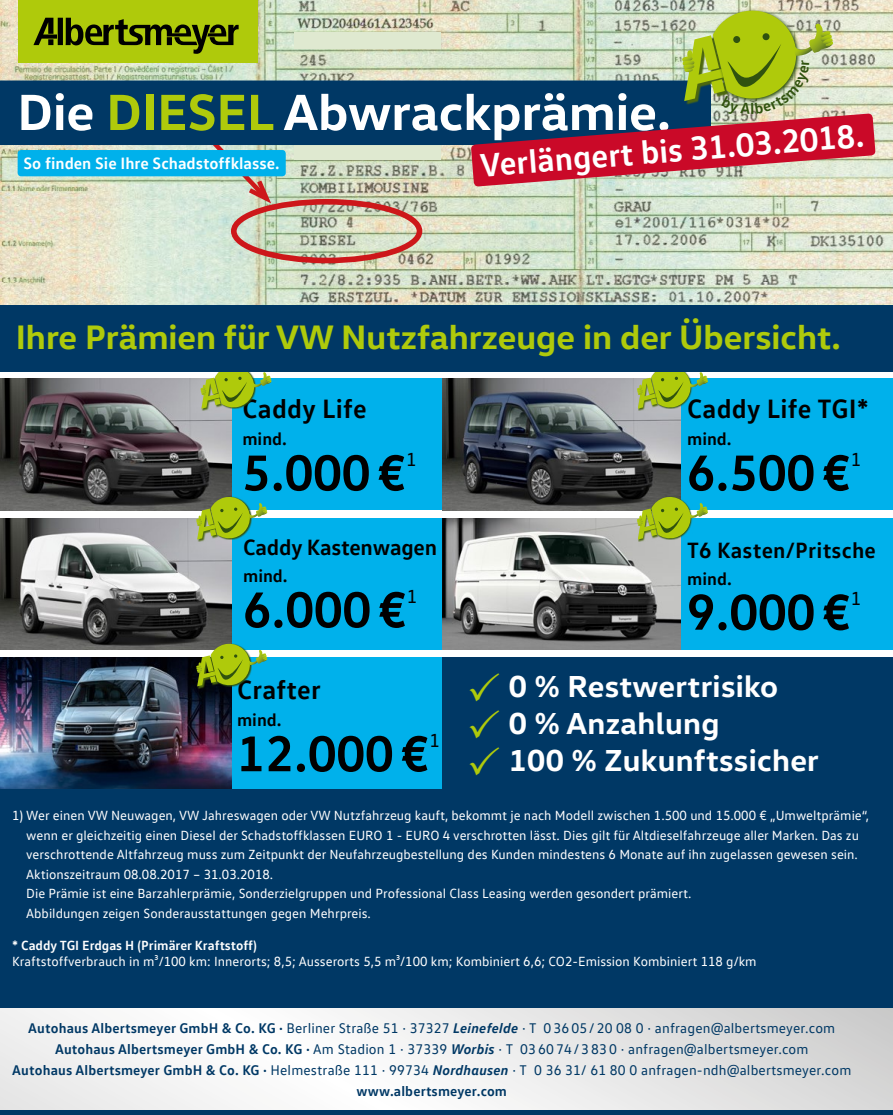
<style>
.page{position:relative;width:893px;height:1115px;background:#fff}
.page>*{position:absolute;margin:0;border:0;box-sizing:border-box;transform-origin:0 0}
.t1{font:700 51.6px "VW Head";color:#fff}
.t2{font:700 51px "VW Text";letter-spacing:.01em;color:#000}
.t3{font:700 34.5px "VW Head";color:#afca0b}
.t4{font:700 33.6px "VW Text";color:#fff}
.t5{font:700 30.9px/36.9px "VW Head";letter-spacing:.01em;color:#fff}
.t6{font:700 27px "VW Text";letter-spacing:.01em;color:#000}
.t7{font:700 22.5px "VW Text";letter-spacing:.01em;color:#000}
.t8{font:700 22.5px "VW Text";letter-spacing:-.01em;color:#000}
.t9{font:19.2px "VW Text";color:#000}
.t10{font:700 18px "VW Text";color:#000}
.t11{font:700 16.65px "VW Text";color:#fff}
.t12{font:14.25px/21px "VW Text";letter-spacing:.01em;color:#003865;text-align:center}
.t13{font:13.5px/19.5px "VW Text";color:#fff}
.t14{font:700 13.5px "VW Text";color:#fff}
.s1{color:#afca0b}
.s2{font-weight:700}
.s3{font-weight:700;font-style:italic}
</style>
<div class="page">
<div style="left:0;top:657px;width:893px;height:457px;background:#003865"></div>
<div style="left:0;top:657px;width:442px;height:131px;background:#00b1eb"></div>
<div style="left:0;top:379px;width:893px;height:131px;background:#00b1eb"></div>
<div style="left:0;top:518px;width:893px;height:131px;background:#00b1eb"></div>
<img style="left:0;top:379px;width:232px;height:131px">
<img style="left:442px;top:379px;width:238px;height:131px">
<img style="left:0;top:518px;width:232px;height:131px">
<img style="left:442px;top:518px;width:238px;height:131px">
<svg style="left:197px;top:539px;width:24px;height:2px"></svg>
<svg style="left:196px;top:494px;width:71px;height:45px"></svg>
<svg style="left:638px;top:539px;width:23px;height:2px"></svg>
<svg style="left:637px;top:494px;width:71px;height:45px"></svg>
<svg style="left:638px;top:408px;width:23px;height:2px"></svg>
<svg style="left:637px;top:371px;width:71px;height:37px"></svg>
<img style="left:0;top:657px;width:232px;height:131px">
<svg style="left:197px;top:686px;width:24px;height:2px"></svg>
<svg style="left:196px;top:641px;width:71px;height:45px"></svg>
<svg style="left:202px;top:408px;width:23px;height:2px"></svg>
<svg style="left:200px;top:371px;width:72px;height:37px"></svg>
<div style="left:0;top:304px;width:893px;height:67px;background:#003865"></div>
<img style="left:0;top:0;width:893px;height:304px">
<div style="left:231px;top:199px;width:191px;height:64px;border:6px solid #cd171a;border-radius:50%"></div>
<svg style="left:206px;top:145px;width:70px;height:63px;background:#ccc6b5"></svg>
<div style="left:294px;top:32px;width:147px;height:17px;background:#dfe9d0"></div>
<div style="left:294px;top:143px;width:147px;height:16px;background:#dfe9d0"></div>
<div style="left:0;top:80px;width:471px;height:65px;background:#003865"></div>
<div style="left:19px;top:0;width:239px;height:62px;background:#afca0b"></div>
<svg style="left:33px;top:18px;width:206px;height:36px"></svg>
<div style="left:18px;top:150px;width:268px;height:26px;background:#00b1eb;border-radius:3px"></div>
<svg style="left:0;top:1008px;width:893px;height:101px;background:#ebebeb"></svg>
<svg style="left:471px;top:6px;width:405px;height:181px;background:#a58b7b"></svg>
<h1 class="t1" style="left:17px;top:78px;width:655px">Die <span class="s1">DIESEL</span> Abwrackprämie.</h1>
<p class="t11" style="left:24px;top:152px;width:258px">So finden Sie Ihre Schadstoffklasse.</p>
<h3 class="t4" style="left:478px;top:145px;width:387px;rotate:-5deg">Verlängert bis 31.03.2018.</h3>
<h3 class="t3" style="left:16px;top:314px;width:827px">Ihre Prämien für VW Nutzfahrzeuge in der Übersicht.</h3>
<h3 class="t6" style="left:242px;top:391px;width:126px">Caddy Life</h3>
<h3 class="t10" style="left:242px;top:427px;width:46px">mind.</h3>
<h2 class="t2" style="left:242px;top:439px;width:165px">5.000 €</h2>
<h3 class="t9" style="left:406px;top:447px;width:12px">1</h3>
<h3 class="t8" style="left:243px;top:532px;width:195px">Caddy Kastenwagen</h3>
<h3 class="t10" style="left:243px;top:564px;width:46px">mind.</h3>
<h2 class="t2" style="left:243px;top:576px;width:165px">6.000 €</h2>
<h3 class="t9" style="left:407px;top:584px;width:12px">1</h3>
<h3 class="t6" style="left:237px;top:672px;width:85px">Crafter</h3>
<h3 class="t10" style="left:237px;top:708px;width:46px">mind.</h3>
<h2 class="t2" style="left:237px;top:720px;width:193px">12.000 €</h2>
<h3 class="t9" style="left:429px;top:728px;width:12px">1</h3>
<h3 class="t6" style="left:687px;top:391px;width:183px">Caddy Life TGI*</h3>
<h3 class="t10" style="left:687px;top:427px;width:46px">mind.</h3>
<h2 class="t2" style="left:687px;top:439px;width:165px">6.500 €</h2>
<h3 class="t9" style="left:851px;top:447px;width:12px">1</h3>
<h3 class="t7" style="left:687px;top:535px;width:190px">T6 Kasten/Pritsche</h3>
<h3 class="t10" style="left:687px;top:566px;width:46px">mind.</h3>
<h2 class="t2" style="left:687px;top:578px;width:165px">9.000 €</h2>
<h3 class="t9" style="left:851px;top:586px;width:12px">1</h3>
<h3 class="t5" style="left:509px;top:666px;width:312px">0 % Restwertrisiko<br>0 % Anzahlung<br>100 % Zukunftssicher</h3>
<p class="t13" style="left:26px;top:805px;width:844px;text-indent:-14px">1) Wer einen VW Neuwagen, VW Jahreswagen oder VW Nutzfahrzeug kauft, bekommt je nach Modell zwischen 1.500 und 15.000 € „Umweltprämie“, wenn er gleichzeitig einen Diesel der Schadstoffklassen EURO 1 - EURO 4 verschrotten lässt. Dies gilt für Altdieselfahrzeuge aller Marken. Das zu verschrottende Altfahrzeug muss zum Zeitpunkt der Neufahrzeugbestellung des Kunden mindestens 6 Monate auf ihn zugelassen gewesen sein.<br>Aktionszeitraum 08.08.2017 – 31.03.2018.<br>Die Prämie ist eine Barzahlerprämie, Sonderzielgruppen und Professional Class Leasing werden gesondert prämiert.<br>Abbildungen zeigen Sonderausstattungen gegen Mehrpreis.</p>
<p class="t14" style="left:12px;top:936px;width:246px">* Caddy TGI Erdgas H (Primärer Kraftstoff)</p>
<p class="t13" style="left:12px;top:951px;width:746px">Kraftstoffverbrauch in m³/100 km: Innerorts; 8,5; Ausserorts 5,5 m³/100 km; Kombiniert 6,6; CO2-Emission Kombiniert 118 g/km</p>
<p class="t12" style="left:12px;top:1016px;width:841px"><span class="s2">Autohaus Albertsmeyer GmbH &amp; Co. KG ·</span> Berliner Straße 51 · 37327 <span class="s3">Leinefelde</span> · T 0 36 05 / 20 08 0 · anfragen@albertsmeyer.com <span class="s2">Autohaus Albertsmeyer GmbH &amp; Co. KG ·</span> Am Stadion 1 · 37339 <span class="s3">Worbis</span> · T 03 60 74 / 3 83 0 · anfragen@albertsmeyer.com<br><span class="s2">Autohaus Albertsmeyer GmbH &amp; Co. KG ·</span> Helmestraße 111 · 99734 <span class="s3">Nordhausen</span> · T 0 36 31/ 61 80 0 anfragen-ndh@albertsmeyer.com <span class="s2">www.albertsmeyer.com</span></p>
</div>
